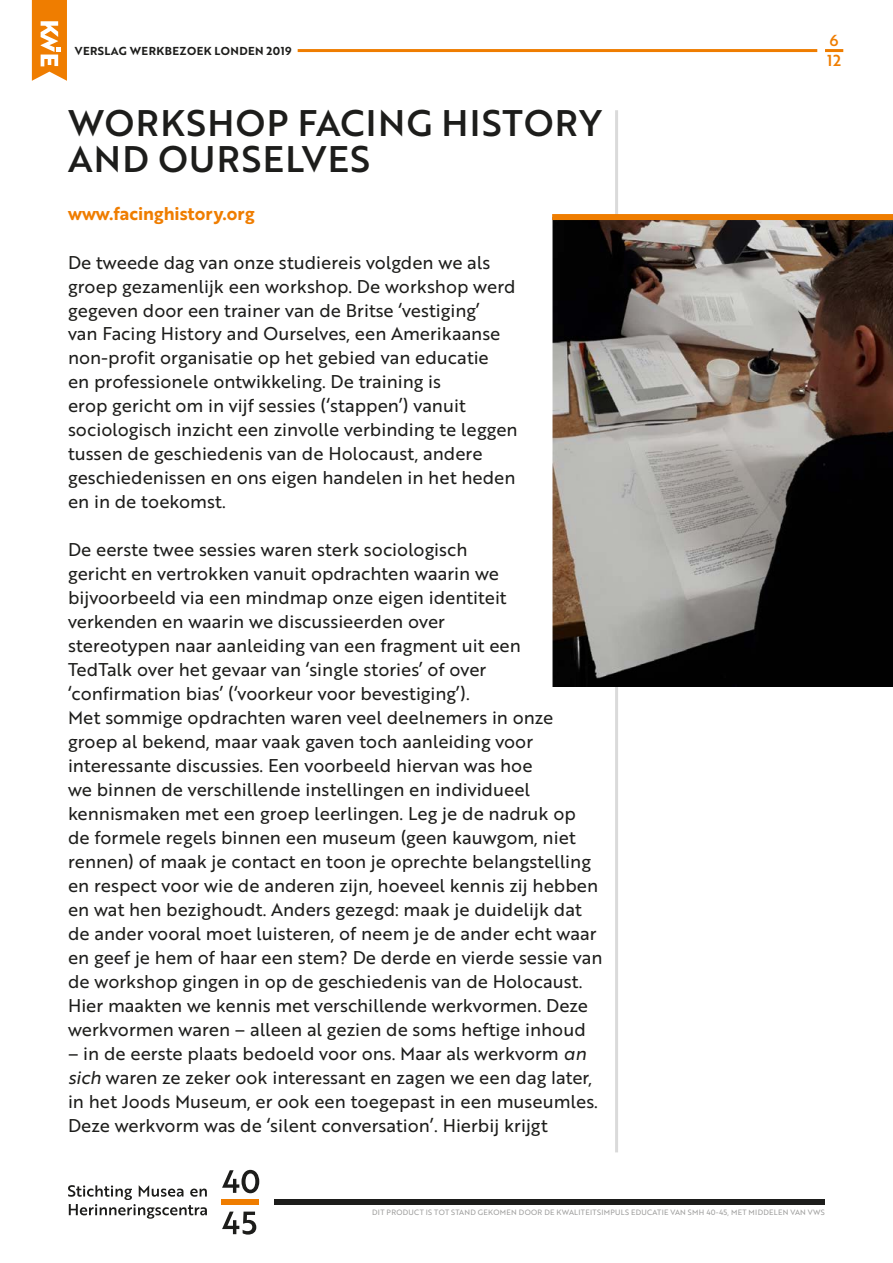
<style>
.page{position:relative;width:893px;height:1263px;background:#fff}
.page>*{position:absolute;margin:0;border:0;box-sizing:border-box;transform-origin:0 0}
.t1{font:36px/36px "Brother 1816 Medium";letter-spacing:.04em;color:#1d1d1b}
.t2{font:18px/24px "Brother 1816 Regular";color:#1d1d1b}
.t3{font:18px "Brother 1816 Bold";color:#ef7d00}
.t4{font:15.45px "Brother 1816 Medium";color:#ef7d00}
.t5{font:11.25px "Brother 1816 Bold";letter-spacing:.04em;color:#1d1d1b}
.t6{font:7.5px "Brother 1816 Regular";letter-spacing:.04em;color:#9d9d9c}
.s1{font-family:"Brother 1816 Regular Italic"}
</style>
<div class="page">
<hr style="left:615px;top:110px;width:3px;height:1042px;background:#dadada">
<svg style="left:68px;top:1185px;width:139px;height:34px"></svg>
<svg style="left:222px;top:1211px;width:34px;height:23px"></svg>
<svg style="left:222px;top:1170px;width:37px;height:23px"></svg>
<div style="left:275px;top:1199px;width:550px;height:6px;background:#1d1d1b"></div>
<div style="left:222px;top:1199px;width:37px;height:6px;background:#ef7d00"></div>
<hr style="left:825px;top:49px;width:18px;height:3px;background:#ef7d00">
<svg style="left:32px;top:0;width:35px;height:81px"></svg>
<hr style="left:298px;top:49px;width:519px;height:3px;background:#ef7d00">
<img style="left:552px;top:220px;width:341px;height:467px">
<div style="left:552px;top:214px;width:341px;height:6px;background:#ef7d00"></div>
<p class="t5" style="left:75px;top:42px;width:218px">VERSLAG WERKBEZOEK LONDEN 2019</p>
<h1 class="t1" style="left:68px;top:104px;width:535px">WORKSHOP FACING HISTORY<br>AND OURSELVES</h1>
<p class="t3" style="left:68px;top:200px;width:188px">www.facinghistory.org</p>
<p class="t2" style="left:68px;top:249px;width:451px">De tweede dag van onze studiereis volgden we als groep gezamenlijk een workshop. De workshop werd gegeven door een trainer van de Britse ‘vestiging’<br>van Facing History and Ourselves, een Amerikaanse non-profit organisatie op het gebied van educatie<br>en professionele ontwikkeling. De training is<br>erop gericht om in vijf sessies (‘stappen’) vanuit sociologisch inzicht een zinvolle verbinding te leggen tussen de geschiedenis van de Holocaust, andere geschiedenissen en ons eigen handelen in het heden en in de toekomst.</p>
<p class="t2" style="left:68px;top:537px;width:536px">De eerste twee sessies waren sterk sociologisch<br>gericht en vertrokken vanuit opdrachten waarin we bijvoorbeeld via een mindmap onze eigen identiteit<br>verkenden en waarin we discussieerden over<br>stereotypen naar aanleiding van een fragment uit een<br>TedTalk over het gevaar van ‘single stories’ of over ‘confirmation bias’ (‘voorkeur voor bevestiging’).<br>Met sommige opdrachten waren veel deelnemers in onze groep al bekend, maar vaak gaven toch aanleiding voor interessante discussies. Een voorbeeld hiervan was hoe<br>we binnen de verschillende instellingen en individueel kennismaken met een groep leerlingen. Leg je de nadruk op<br>de formele regels binnen een museum (geen kauwgom, niet rennen) of maak je contact en toon je oprechte belangstelling en respect voor wie de anderen zijn, hoeveel kennis zij hebben en wat hen bezighoudt. Anders gezegd: maak je duidelijk dat de ander vooral moet luisteren, of neem je de ander echt waar en geef je hem of haar een stem? De derde en vierde sessie van de workshop gingen in op de geschiedenis van de Holocaust.<br>Hier maakten we kennis met verschillende werkvormen. Deze werkvormen waren – alleen al gezien de soms heftige inhoud</p>
<p class="t2" style="left:68px;top:1041px;width:531px">– in de eerste plaats bedoeld voor ons. Maar als werkvorm <span class="s1">an sich</span> waren ze zeker ook interessant en zagen we een dag later, in het Joods Museum, er ook een toegepast in een museumles.<br>Deze werkvorm was de ‘silent conversation’. Hierbij krijgt</p>
<p class="t4" style="left:830px;top:29px;width:11px">6</p>
<p class="t4" style="left:827px;top:49px;width:15px">12</p>
<p class="t6" style="left:372px;top:1207px;width:454px">DIT PRODUCT IS TOT STAND GEKOMEN DOOR DE KWALITEITSIMPULS EDUCATIE VAN SMH 40-45, MET MIDDELEN VAN VWS</p>
</div>
